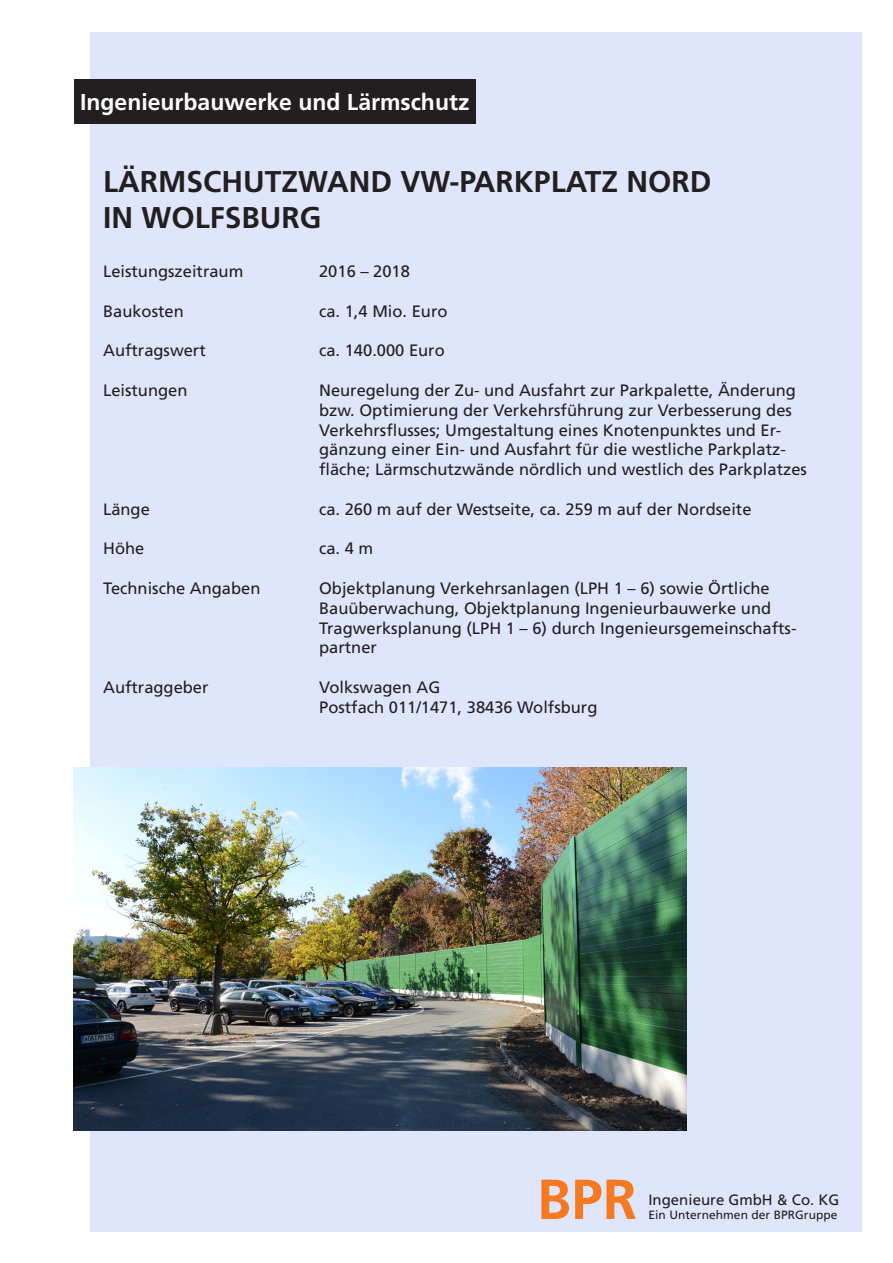
<style>
.page{position:relative;width:893px;height:1263px;background:#fff}
.page>*{position:absolute;margin:0;border:0;box-sizing:border-box;transform-origin:0 0}
.t1{font:700 56.25px "Frutiger LT Std";color:#f47921}
.t2{font:700 30px/36px "Frutiger LT Std";color:#231f20}
.t3{font:700 22.95px "Frutiger LT Std";color:#fff}
.t4{font:16.5px/19.8px "Frutiger LT Std";color:#231f20}
.t5{font:15px "Frutiger LT Std";color:#231f20}
.t6{font:12px "Frutiger LT Std";letter-spacing:.005em;color:#231f20}
</style>
<div class="page">
<div style="left:90px;top:32px;width:771px;height:1200px;background:#dfe6fc"></div>
<div style="left:74px;top:79px;width:402px;height:44px;background:#231f20"></div>
<img style="left:74px;top:767px;width:612px;height:363px">
<p class="t3" style="left:80px;top:88px;width:391px">Ingenieurbauwerke und Lärmschutz</p>
<p class="t2" style="left:103px;top:163px;width:610px">LÄRMSCHUTZWAND VW-PARKPLATZ NORD<br>IN WOLFSBURG</p>
<p class="t4" style="left:103px;top:262px;width:142px">Leistungszeitraum</p>
<p class="t4" style="left:319px;top:262px;width:92px">2016 – 2018</p>
<p class="t4" style="left:103px;top:301px;width:82px">Baukosten</p>
<p class="t4" style="left:319px;top:301px;width:130px">ca. 1,4 Mio. Euro</p>
<p class="t4" style="left:103px;top:341px;width:104px">Auftragswert</p>
<p class="t4" style="left:319px;top:341px;width:127px">ca. 140.000 Euro</p>
<p class="t4" style="left:103px;top:380px;width:86px">Leistungen</p>
<p class="t4" style="left:319px;top:380px;width:489px">Neuregelung der Zu- und Ausfahrt zur Parkpalette, Änderung bzw. Optimierung der Verkehrsführung zur Verbesserung des Verkehrsflusses; Umgestaltung eines Knotenpunktes und Er&shy;gänzung einer Ein- und Ausfahrt für die westliche Parkplatz&shy;fläche; Lärmschutzwände nördlich und westlich des Parkplatzes</p>
<p class="t4" style="left:103px;top:499px;width:48px">Länge</p>
<p class="t4" style="left:319px;top:499px;width:434px">ca. 260 m auf der Westseite, ca. 259 m auf der Nordseite</p>
<p class="t4" style="left:103px;top:539px;width:43px">Höhe</p>
<p class="t4" style="left:319px;top:539px;width:56px">ca. 4 m</p>
<p class="t4" style="left:103px;top:578px;width:159px">Technische Angaben</p>
<p class="t4" style="left:319px;top:578px;width:479px">Objektplanung Verkehrsanlagen (LPH 1 – 6) sowie Örtliche Bauüberwachung, Objektplanung Ingenieurbauwerke und Tragwerksplanung (LPH 1 – 6) durch Ingenieursgemeinschafts&shy;partner</p>
<p class="t4" style="left:103px;top:677px;width:107px">Auftraggeber</p>
<p class="t4" style="left:319px;top:677px;width:280px">Volkswagen AG<br>Postfach 011/1471, 38436 Wolfsburg</p>
<p class="t1" style="left:537px;top:1166px;width:102px">BPR</p>
<p class="t5" style="left:648px;top:1191px;width:192px">Ingenieure GmbH &amp; Co. KG</p>
<p class="t6" style="left:648px;top:1208px;width:191px">Ein Unternehmen der BPRGruppe</p>
</div>
